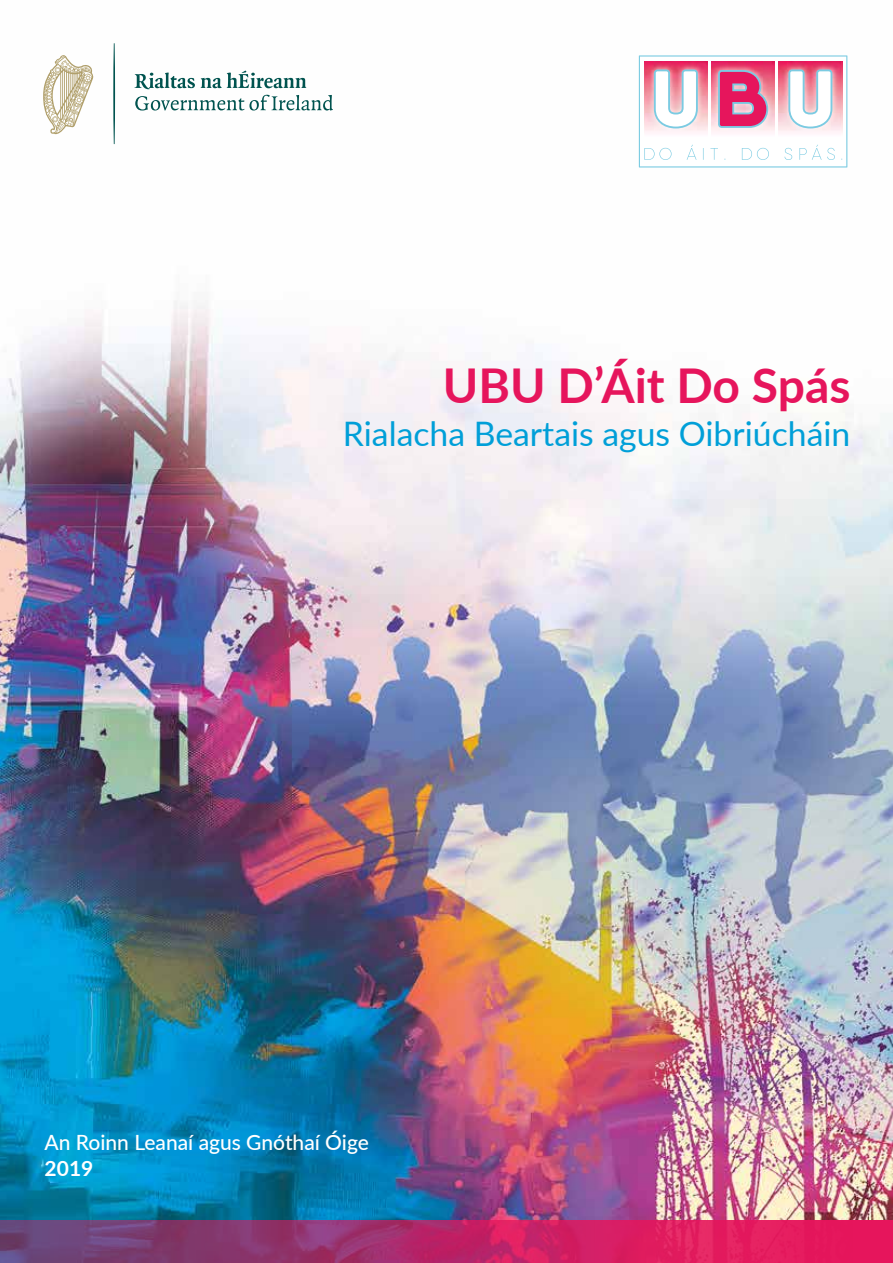
<style>
.page{position:relative;width:893px;height:1263px;background:#fff}
.page>*{position:absolute;margin:0;border:0;box-sizing:border-box;transform-origin:0 0}
.t1{font:700 48px "Lato";color:#e6155c}
.t2{font:33.75px "Lato";color:#009fd8}
.t3{font:500 21px "Lato";color:#fff}
.t4{font:700 21px "Lato";color:#fff}
</style>
<div class="page">
<img style="left:0;top:55px;width:893px;height:1165px">
<svg style="left:639px;top:55px;width:208px;height:112px"></svg>
<svg style="left:0;top:1220px;width:893px;height:43px;background:#b02b69"></svg>
<svg style="left:135px;top:72px;width:60px;height:17px"></svg>
<svg style="left:201px;top:71px;width:105px;height:17px"></svg>
<svg style="left:135px;top:95px;width:198px;height:16px"></svg>
<svg style="left:113px;top:43px;width:2px;height:101px"></svg>
<svg style="left:43px;top:55px;width:50px;height:79px"></svg>
<h1 class="t1" style="left:443px;top:350px;width:409px">UBU D’Áit Do Spás</h1>
<p class="t2" style="left:343px;top:410px;width:509px">Rialacha Beartais agus Oibriúcháin</p>
<p class="t3" style="left:45px;top:1127px;width:326px">An Roinn Leanaí agus Gnóthaí Óige</p>
<p class="t4" style="left:45px;top:1152px;width:50px">2019</p>
</div>
